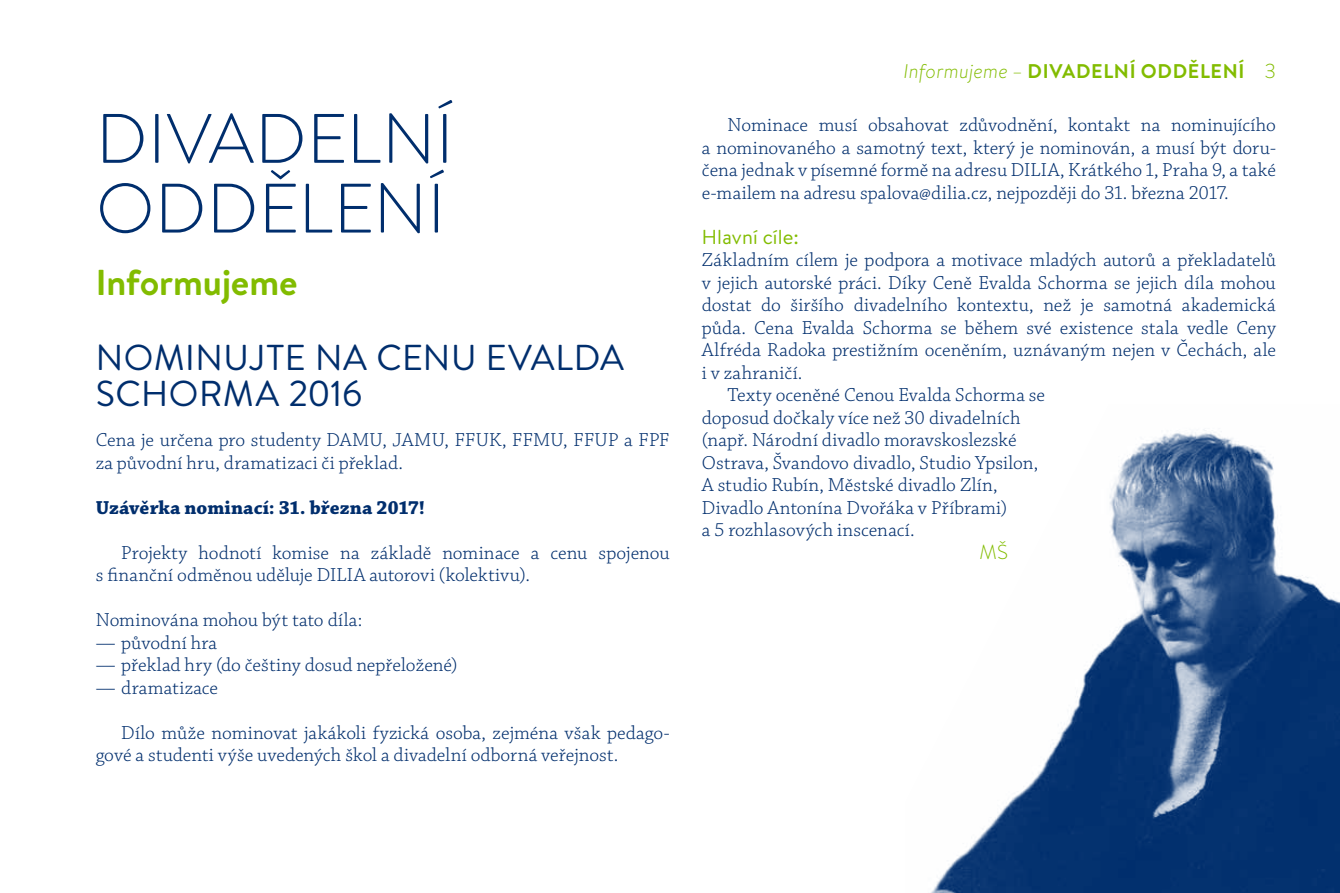
<style>
.page{position:relative;width:1340px;height:893px;background:#fff}
.page>*{position:absolute;margin:0;border:0;box-sizing:border-box;transform-origin:0 0}
.t1{font:300 69.75px/69.8px "Brandon Text";letter-spacing:.01em;color:#002e6d}
.t2{font:36px/36px "Brandon Text";letter-spacing:.01em;color:#002e6d}
.t3{font:700 36px "Brandon Text";letter-spacing:-.005em;color:#82bc00}
.t4{font:20.25px "Brandon Text";letter-spacing:.01em;color:#82bc00}
.t5{font:300 20.25px "Brandon Text";color:#82bc00}
.t6{font:300 19.8px/22.5px "Chaparral Pro";letter-spacing:.005em;color:#002e6d}
.t7{font:700 19.8px "Chaparral Pro";letter-spacing:.005em;color:#002e6d}
.t8{font:700 19.8px "Brandon Text";letter-spacing:.035em;color:#82bc00}
.s1{font-weight:300;font-style:italic}
.s2{font-weight:300;font-size:20.25px}
</style>
<div class="page">
<img style="left:931px;top:429px;width:408px;height:464px">
<h1 class="t1" style="left:96px;top:101px;width:359px">DIVADELNÍ<br>ODDĚLENÍ</h1>
<h2 class="t3" style="left:96px;top:257px;width:203px">Informujeme</h2>
<h2 class="t2" style="left:96px;top:338px;width:529px">NOMINUJTE NA CENU EVALDA<br>SCHORMA 2016</h2>
<p class="t6" style="left:96px;top:430px;width:575px">Cena je určena pro studenty DAMU, JAMU, FFUK, FFMU, FFUP a FPF za původní hru, dramatizaci či překlad.</p>
<p class="t7" style="left:96px;top:496px;width:331px">Uzávěrka nominací: 31. března 2017!</p>
<p class="t6" style="left:96px;top:542px;width:575px;text-indent:26px">Projekty hodnotí komise na základě nominace a cenu spojenou s finanční odměnou uděluje DILIA autorovi (kolektivu).</p>
<p class="t6" style="left:96px;top:610px;width:268px">Nominována mohou být tato díla:</p>
<p class="t6" style="left:96px;top:632px;width:123px">— původní hra</p>
<p class="t6" style="left:96px;top:655px;width:363px">— překlad hry (do češtiny dosud nepřeložené)</p>
<p class="t6" style="left:96px;top:677px;width:124px">— dramatizace</p>
<p class="t6" style="left:96px;top:722px;width:575px;text-indent:26px">Dílo může nominovat jakákoli fyzická osoba, zejména však pedago&shy;gové a studenti výše uvedených škol a divadelní odborná veřejnost.</p>
<p class="t8" style="left:903px;top:57px;width:374px"><span class="s1">Informujeme –</span> DIVADELNÍ ODDĚLENÍ <span class="s2">3</span></p>
<p class="t6" style="left:702px;top:115px;width:575px;text-align:justify;text-indent:26px">Nominace musí obsahovat zdůvodnění, kontakt na nominujícího a nominovaného a samotný text, který je nominován, a musí být doru&shy;čena jednak v písemné formě na adresu DILIA, Krátkého 1, Praha 9, a také e-mailem na adresu spalova@dilia.cz, nejpozději do 31. března 2017.</p>
<p class="t4" style="left:702px;top:223px;width:98px">Hlavní cíle:</p>
<p class="t6" style="left:702px;top:250px;width:575px">Základním cílem je podpora a motivace mladých autorů a překladatelů</p>
<p class="t6" style="left:702px;top:272px;width:575px">v jejich autorské práci. Díky Ceně Evalda Schorma se jejich díla mohou</p>
<p class="t6" style="left:702px;top:295px;width:575px">dostat do širšího divadelního kontextu, než je samotná akademická</p>
<p class="t6" style="left:702px;top:317px;width:575px">půda. Cena Evalda Schorma se během své existence stala vedle Ceny</p>
<p class="t6" style="left:702px;top:340px;width:575px">Alfréda Radoka prestižním oceněním, uznávaným nejen v Čechách, ale</p>
<p class="t6" style="left:702px;top:362px;width:102px">i v zahraničí.</p>
<p class="t6" style="left:727px;top:385px;width:319px">Texty oceněné Cenou Evalda Schorma se</p>
<p class="t6" style="left:702px;top:407px;width:320px">doposud dočkaly více než 30 divadelních</p>
<p class="t6" style="left:702px;top:430px;width:316px">(např. Národní divadlo moravskoslezské</p>
<p class="t6" style="left:702px;top:452px;width:338px">Ostrava, Švandovo divadlo, Studio Ypsilon,</p>
<p class="t6" style="left:702px;top:475px;width:297px">A studio Rubín, Městské divadlo Zlín,</p>
<p class="t6" style="left:702px;top:497px;width:307px">Divadlo Antonína Dvořáka v Příbrami)</p>
<p class="t6" style="left:702px;top:520px;width:214px">a 5 rozhlasových inscenací.</p>
<p class="t5" style="left:979px;top:538px;width:30px">MŠ</p>
</div>
